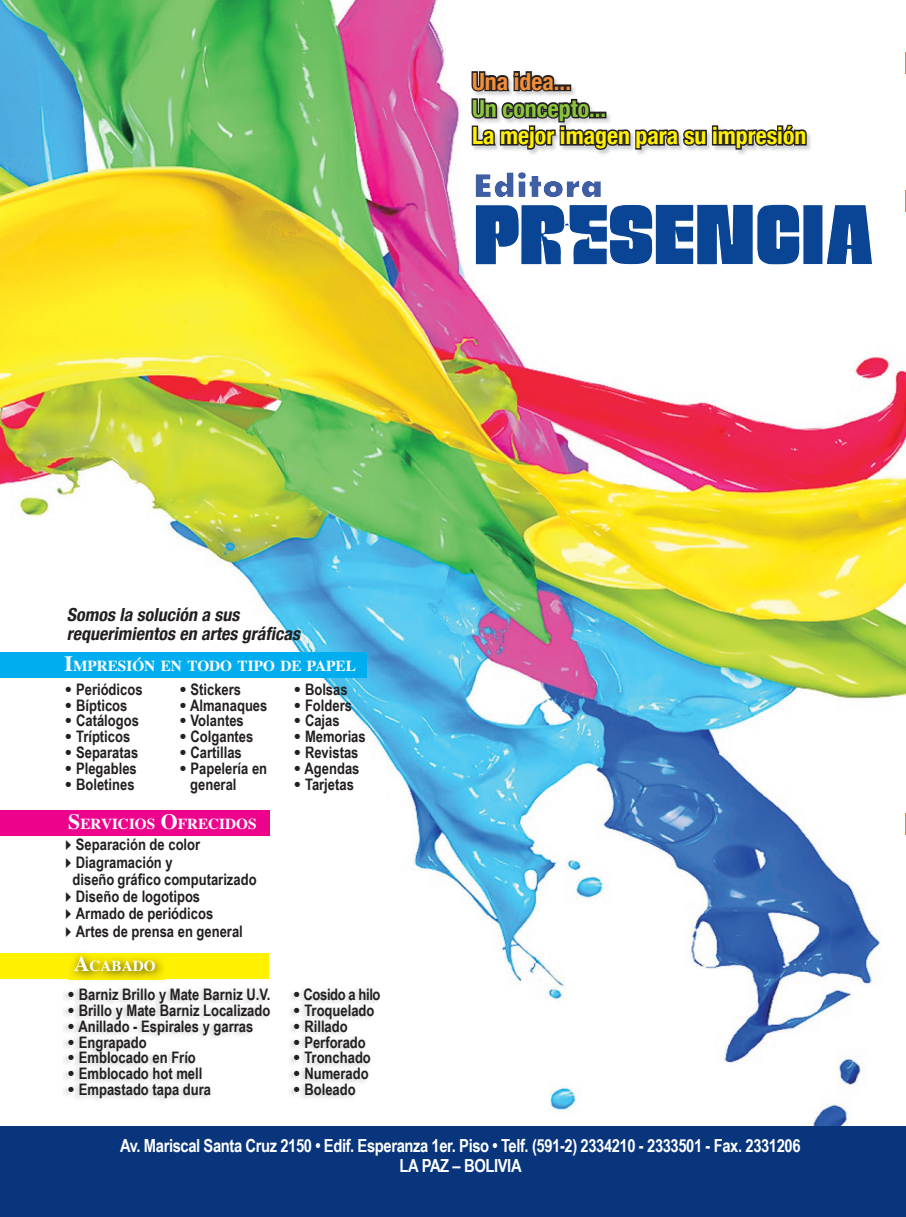
<style>
.page{position:relative;width:906px;height:1217px;background:#fff}
.page>*{position:absolute;margin:0;border:0;box-sizing:border-box;transform-origin:0 0}
.t1{font:700 condensed 23.7px "Helvetica Neue";color:#fff101}
.t2{font:700 condensed 23.7px "Helvetica Neue";color:#8bc63e}
.t3{font:700 condensed 23.7px "Helvetica Neue";color:#f28f38}
.t4{font:700 18px/19.5px "Arial Narrow";letter-spacing:-.02em;color:#fff;text-align:center}
.t5{font:italic 700 condensed 18px/19.5px "Helvetica Neue";color:#231f20}
.t6{font:700 15.9px/15.9px "Arial Narrow";color:#231f20}
.t7{font:700 15.9px "Arial Narrow";letter-spacing:-.025em;color:#231f20}
.t8{font:700 15.3px "Times";color:#fff}
.s1{font-family:"Arial";font-weight:900}
.s2{font-size:21.75px}
</style>
<div class="page">
<img style="left:0;top:0;width:906px;height:1125px">
<svg style="left:469px;top:70px;width:340px;height:86px"></svg>
<div style="left:0;top:652px;width:366px;height:25px;background:#00aeef"></div>
<div style="left:0;top:809px;width:269px;height:26px;background:#ed028c"></div>
<div style="left:0;top:953px;width:268px;height:25px;background:#fff101"></div>
<img style="left:60px;top:985px;width:320px;height:119px">
<img style="left:68px;top:950px;width:97px;height:30px">
<img style="left:68px;top:953px;width:97px;height:25px">
<div style="left:0;top:1125px;width:906px;height:91px;background:#08357c"></div>
<div style="left:802px;top:204px;width:21px;height:61px;background:#094594;border:1px solid #fff"></div>
<svg style="left:824px;top:203px;width:50px;height:63px"></svg>
<svg style="left:474px;top:201px;width:328px;height:65px"></svg>
<img style="left:474px;top:171px;width:128px;height:27px">
<svg style="left:905px;top:52px;width:1px;height:22px"></svg>
<svg style="left:905px;top:190px;width:1px;height:21px"></svg>
<svg style="left:905px;top:813px;width:1px;height:21px"></svg>
<h1 class="t3" style="left:472px;top:61px;width:100px">Una idea...</h1>
<h1 class="t2" style="left:472px;top:89px;width:136px">Un concepto...</h1>
<h1 class="t1" style="left:472px;top:116px;width:336px">La mejor imagen para su impresión</h1>
<p class="t5" style="left:67px;top:603px;width:239px">Somoslasolución asus requerimientosen artesgráficas</p>
<p class="t6" style="left:65px;top:680px;width:80px"><span class="s1">•</span> Periódicos</p>
<p class="t6" style="left:65px;top:696px;width:64px"><span class="s1">•</span> Bípticos</p>
<p class="t6" style="left:65px;top:711px;width:76px"><span class="s1">•</span> Catálogos</p>
<p class="t6" style="left:65px;top:727px;width:67px"><span class="s1">•</span> Trípticos</p>
<p class="t6" style="left:65px;top:743px;width:75px"><span class="s1">•</span> Separatas</p>
<p class="t6" style="left:65px;top:759px;width:74px"><span class="s1">•</span> Plegables</p>
<p class="t6" style="left:65px;top:775px;width:72px"><span class="s1">•</span> Boletines</p>
<p class="t8" style="left:65px;top:651px;width:293px"><span class="s2">I</span>MPRESIÓN EN TODO TIPO DE PAPEL</p>
<p class="t6" style="left:179px;top:680px;width:64px"><span class="s1">•</span> Stickers</p>
<p class="t6" style="left:179px;top:696px;width:90px"><span class="s1">•</span> Almanaques</p>
<p class="t6" style="left:179px;top:711px;width:66px"><span class="s1">•</span> Volantes</p>
<p class="t6" style="left:179px;top:727px;width:76px"><span class="s1">•</span> Colgantes</p>
<p class="t6" style="left:179px;top:743px;width:64px"><span class="s1">•</span> Cartillas</p>
<p class="t6" style="left:190px;top:759px;width:78px;text-indent:-11px"><span class="s1">•</span> Papelería en general</p>
<p class="t6" style="left:293px;top:680px;width:56px"><span class="s1">•</span> Bolsas</p>
<p class="t6" style="left:293px;top:696px;width:60px"><span class="s1">•</span> Folders</p>
<p class="t6" style="left:293px;top:711px;width:48px"><span class="s1">•</span> Cajas</p>
<p class="t6" style="left:293px;top:727px;width:74px"><span class="s1">•</span> Memorias</p>
<p class="t6" style="left:293px;top:743px;width:67px"><span class="s1">•</span> Revistas</p>
<p class="t6" style="left:293px;top:759px;width:67px"><span class="s1">•</span> Agendas</p>
<p class="t6" style="left:293px;top:775px;width:62px"><span class="s1">•</span> Tarjetas</p>
<p class="t8" style="left:68px;top:808px;width:190px"><span class="s2">S</span>ERVICIOS <span class="s2">O</span>FRECIDOS</p>
<p class="t6" style="left:60px;top:835px;width:142px">✔Separación de color</p>
<p class="t6" style="left:73px;top:852px;width:185px;line-height:17.2px;text-indent:-13px">✔Diagramación y<br>diseño gráfico computarizado</p>
<p class="t6" style="left:60px;top:887px;width:142px">✔Diseño de logotipos</p>
<p class="t6" style="left:60px;top:904px;width:155px">✔Armado de periódicos</p>
<p class="t6" style="left:60px;top:922px;width:184px">✔Artes de prensa en general</p>
<p class="t8" style="left:74px;top:951px;width:83px"><span class="s2">A</span>CABADO</p>
<p class="t6" style="left:67px;top:985px;width:205px"><span class="s1">•</span> Barniz Brillo y Mate Barniz U.V.</p>
<p class="t6" style="left:67px;top:1001px;width:205px"><span class="s1">•</span> Brillo y Mate Barniz Localizado</p>
<p class="t6" style="left:67px;top:1017px;width:187px"><span class="s1">•</span> Anillado - Espirales y garras</p>
<p class="t6" style="left:67px;top:1032px;width:81px"><span class="s1">•</span> Engrapado</p>
<p class="t6" style="left:67px;top:1048px;width:130px"><span class="s1">•</span> Emblocado en Frío</p>
<p class="t6" style="left:67px;top:1064px;width:137px"><span class="s1">•</span> Emblocado hot mell</p>
<p class="t6" style="left:67px;top:1080px;width:145px"><span class="s1">•</span> Empastado tapa dura</p>
<p class="t7" style="left:293px;top:982px;width:89px"><span class="s1">•</span> Cosido a hilo</p>
<p class="t6" style="left:293px;top:1001px;width:83px"><span class="s1">•</span> Troquelado</p>
<p class="t6" style="left:293px;top:1017px;width:56px"><span class="s1">•</span> Rillado</p>
<p class="t6" style="left:293px;top:1032px;width:74px"><span class="s1">•</span> Perforado</p>
<p class="t6" style="left:293px;top:1048px;width:80px"><span class="s1">•</span> Tronchado</p>
<p class="t6" style="left:293px;top:1064px;width:77px"><span class="s1">•</span> Numerado</p>
<p class="t6" style="left:293px;top:1080px;width:64px"><span class="s1">•</span> Boleado</p>
<p class="t4" style="left:120px;top:1134px;width:682px">Av. Mariscal Santa Cruz 2150 • Edif. Esperanza 1er. Piso • Telf. (591-2) 2334210 - 2333501 - Fax. 2331206<br>LA PAZ – BOLIVIA</p>
</div>
